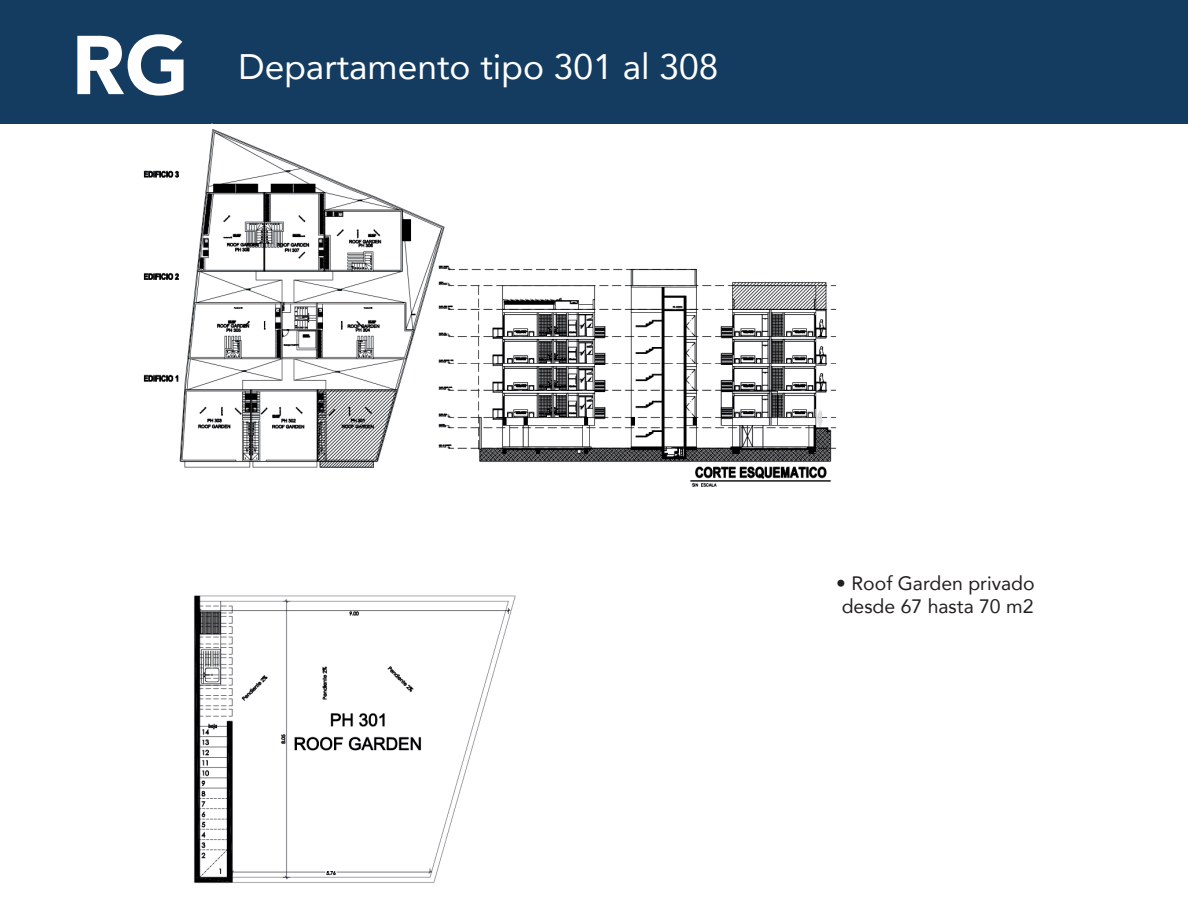
<style>
.page{position:relative;width:1188px;height:918px;background:#fff}
.page>*{position:absolute;margin:0;border:0;box-sizing:border-box;transform-origin:0 0}
.t1{font:900 82.35px "Avenir";color:#fff}
.t2{font:35.4px "Avenir";color:#fff}
.t3{font:19.35px/23.2px "Avenir";color:#231f20}
</style>
<div class="page">
<div style="left:0;top:0;width:1188px;height:124px;background:#143c61"></div>
<img style="left:144px;top:129px;width:692px;height:754px">
<h1 class="t1" style="left:71px;top:-5px;width:119px">RG</h1>
<h2 class="t2" style="left:238px;top:38px;width:482px">Departamento tipo 301 al 308</h2>
<p class="t3" style="left:836px;top:571px;width:200px">• Roof Garden privado desde 67 hasta 70 m2</p>
</div>
